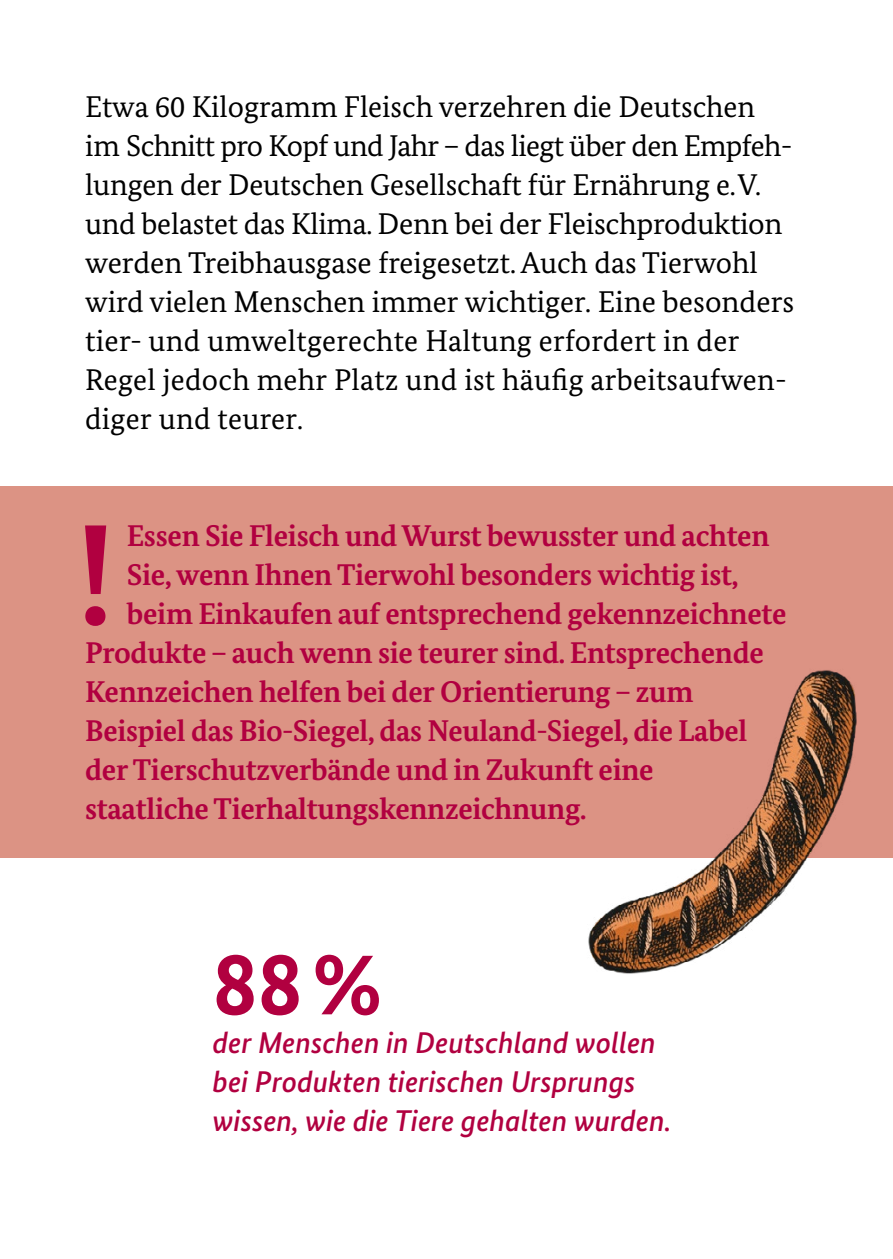
<style>
.page{position:relative;width:893px;height:1259px;background:#fff}
.page>*{position:absolute;margin:0;border:0;box-sizing:border-box;transform-origin:0 0}
.TEXT_TIPP_Text{font:700 143.1px "Bundes Serif";color:#b10040}
.Zahl_Kapitel_Kopie{font:700 90px "Bundes Sans";color:#b10040}
.TEXT_Fließtext{font:30px/39px "Bundes Serif";color:#000}
.TEXT_TIPP_Text-2{font:700 30px "Bundes Serif";letter-spacing:-.01em;color:#b10040}
.Zahl_Kapitel_Kopie-2{font:italic 500 30px/39px "Bundes Sans";color:#b10040}
</style>
<div class="page">
<div style="left:0;top:486px;width:893px;height:372px;background:#dc9384"></div>
<img style="left:588px;top:670px;width:269px;height:304px">
<p class="TEXT_Fließtext" style="left:85px;top:87px;width:711px">Etwa 60 Kilogramm Fleisch verzehren die Deutschen im Schnitt pro Kopf und Jahr – das liegt über den Empfeh&shy;lungen der Deutschen Gesellschaft für Ernährung e.V. und belastet das Klima. Denn bei der Fleischproduktion werden Treibhausgase freigesetzt. Auch das Tierwohl wird vielen Menschen immer wichtiger. Eine besonders tier- und umweltgerechte Haltung erfordert in der Regel jedoch mehr Platz und ist häufig arbeitsaufwen&shy;diger und teurer.</p>
<p class="TEXT_TIPP_Text" style="left:77px;top:488px;width:40px">!</p>
<p class="TEXT_TIPP_Text-2" style="left:127px;top:517px;width:644px">Essen Sie Fleisch und Wurst bewusster und achten</p>
<p class="TEXT_TIPP_Text-2" style="left:127px;top:556px;width:613px">Sie, wenn Ihnen Tierwohl besonders wichtig ist,</p>
<p class="TEXT_TIPP_Text-2" style="left:127px;top:595px;width:661px">beim Einkaufen auf entsprechend gekennzeichnete</p>
<p class="TEXT_TIPP_Text-2" style="left:85px;top:634px;width:680px">Produkte – auch wenn sie teurer sind. Entsprechende</p>
<p class="TEXT_TIPP_Text-2" style="left:85px;top:673px;width:610px">Kennzeichen helfen bei der Orientierung – zum</p>
<p class="TEXT_TIPP_Text-2" style="left:85px;top:712px;width:664px">Beispiel das Bio-Siegel, das Neuland-Siegel, die Label</p>
<p class="TEXT_TIPP_Text-2" style="left:85px;top:751px;width:570px">der Tierschutzverbände und in Zukunft eine</p>
<p class="TEXT_TIPP_Text-2" style="left:85px;top:790px;width:503px">staatliche Tierhaltungskennzeichnung.</p>
<p class="Zahl_Kapitel_Kopie" style="left:213px;top:928px;width:171px">88%</p>
<p class="Zahl_Kapitel_Kopie-2" style="left:213px;top:1023px;width:460px">der Menschen in Deutschland wollen bei Produkten tierischen Ursprungs wissen, wie die Tiere gehalten wurden.</p>
</div>
